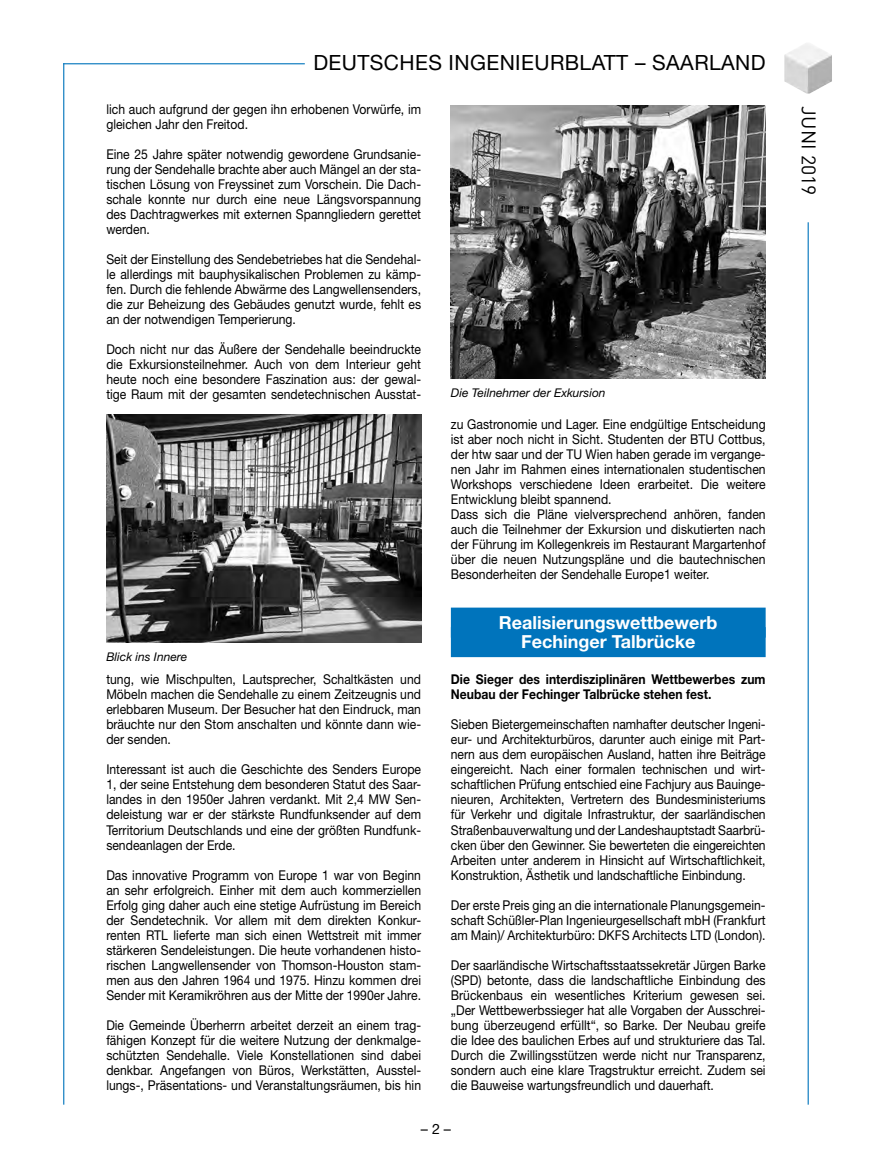
<style>
.page{position:relative;width:872px;height:1170px;background:#fff}
.page>*{position:absolute;margin:0;border:0;box-sizing:border-box;transform-origin:0 0}
.t1{font:21px "Helvetica Neue LT Std";letter-spacing:.02em;color:#000}
.t2{font:19.5px "DINOT";letter-spacing:.005em;color:#000}
.t3{font:700 18px/19.5px "Helvetica Neue LT Std";color:#fff;text-align:center}
.t4{font:14.25px "Helvetica Neue LT Std";color:#000}
.t5{font:13.5px/15px "Helvetica Neue LT Std";color:#000;text-align:justify;scale:.9 1}
.t6{font:700 13.5px/15px "Helvetica Neue LT Std";color:#000;scale:.9 1}
.t7{font:italic 12px "Helvetica Neue LT Std";color:#000}
</style>
<div class="page">
<hr style="left:807px;top:222px;width:1px;height:882px;background:#0074bc">
<hr style="left:63px;top:63px;width:1px;height:1041px;background:#0074bc">
<hr style="left:63px;top:63px;width:242px;height:1px;background:#0074bc">
<img style="left:784px;top:43px;width:48px;height:51px">
<div style="left:451px;top:607px;width:314px;height:30px;background:#0074bc"></div>
<div style="left:451px;top:627px;width:314px;height:30px;background:#0074bc"></div>
<img style="left:106px;top:414px;width:315px;height:228px">
<img style="left:451px;top:105px;width:314px;height:273px">
<h1 class="t1" style="left:313px;top:50px;width:454px">DEUTSCHES INGENIEURBLATT – SAARLAND</h1>
<p class="t5" style="left:106px;top:102px;width:351px">lich auch aufgrund der gegen ihn erhobenen Vorwürfe, im gleichen Jahr den Freitod.</p>
<p class="t5" style="left:106px;top:147px;width:351px">Eine 25 Jahre später notwendig gewordene Grundsanie&shy;rung der Sendehalle brachte aber auch Mängel an der sta&shy;tischen Lösung von Freyssinet zum Vorschein. Die Dach&shy;schale konnte nur durch eine neue Längsvorspannung des Dachtragwerkes mit externen Spanngliedern gerettet werden.</p>
<p class="t5" style="left:106px;top:252px;width:351px">Seit der Einstellung des Sendebetriebes hat die Sendehal&shy;le allerdings mit bauphysikalischen Problemen zu kämp&shy;fen. Durch die fehlende Abwärme des Langwellensenders, die zur Beheizung des Gebäudes genutzt wurde, fehlt es an der notwendigen Temperierung.</p>
<p class="t5" style="left:106px;top:342px;width:351px">Doch nicht nur das Äußere der Sendehalle beeindruckte die Exkursionsteilnehmer. Auch von dem Interieur geht heute noch eine besondere Faszination aus: der gewal&shy;tige Raum mit der gesamten sendetechnischen Ausstat-</p>
<p class="t7" style="left:106px;top:649px;width:82px">Blick ins Innere</p>
<p class="t5" style="left:106px;top:672px;width:351px">tung, wie Mischpulten, Lautsprecher, Schaltkästen und Möbeln machen die Sendehalle zu einem Zeitzeugnis und erlebbaren Museum. Der Besucher hat den Eindruck, man bräuchte nur den Stom anschalten und könnte dann wie&shy;der senden.</p>
<p class="t5" style="left:106px;top:762px;width:351px">Interessant ist auch die Geschichte des Senders Europe 1, der seine Entstehung dem besonderen Statut des Saar&shy;landes in den 1950er Jahren verdankt. Mit 2,4 MW Sen&shy;deleistung war er der stärkste Rundfunksender auf dem Territorium Deutschlands und eine der größten Rundfunk&shy;sendeanlagen der Erde.</p>
<p class="t5" style="left:106px;top:867px;width:351px">Das innovative Programm von Europe 1 war von Beginn an sehr erfolgreich. Einher mit dem auch kommerziellen Erfolg ging daher auch eine stetige Aufrüstung im Bereich der Sendetechnik. Vor allem mit dem direkten Konkur&shy;renten RTL lieferte man sich einen Wettstreit mit immer stärkeren Sendeleistungen. Die heute vorhandenen histo&shy;rischen Langwellensender von Thomson-Houston stam&shy;men aus den Jahren 1964 und 1975. Hinzu kommen drei Sender mit Keramikröhren aus der Mitte der 1990er Jahre.</p>
<p class="t5" style="left:106px;top:1017px;width:351px">Die Gemeinde Überherrn arbeitet derzeit an einem trag&shy;fähigen Konzept für die weitere Nutzung der denkmalge&shy;schützten Sendehalle. Viele Konstellationen sind dabei denkbar. Angefangen von Büros, Werkstätten, Ausstel&shy;lungs-, Präsentations- und Veranstaltungsräumen, bis hin</p>
<p class="t7" style="left:451px;top:385px;width:156px">Die Teilnehmer der Exkursion</p>
<p class="t5" style="left:451px;top:417px;width:351px;text-align:left">zu Gastronomie und Lager. Eine endgültige Entscheidung ist aber noch nicht in Sicht. Studenten der BTU Cottbus, der htw saar und der TU Wien haben gerade im vergange&shy;nen Jahr im Rahmen eines internationalen studentischen Workshops verschiedene Ideen erarbeitet. Die weitere Entwicklung bleibt spannend.<br>Dass sich die Pläne vielversprechend anhören, fanden auch die Teilnehmer der Exkursion und diskutierten nach der Führung im Kollegenkreis im Restaurant Margartenhof über die neuen Nutzungspläne und die bautechnischen Besonderheiten der Sendehalle Europe1 weiter.</p>
<h3 class="t3" style="left:499px;top:612px;width:220px">Realisierungswettbewerb<br>Fechinger Talbrücke</h3>
<p class="t6" style="left:451px;top:671px;width:351px">Die Sieger des interdisziplinären Wettbewerbes zum<br>Neubau der Fechinger Talbrücke stehen fest.</p>
<p class="t5" style="left:451px;top:717px;width:351px">Sieben Bietergemeinschaften namhafter deutscher Ingeni&shy;eur- und Architekturbüros, darunter auch einige mit Part&shy;nern aus dem europäischen Ausland, hatten ihre Beiträge eingereicht. Nach einer formalen technischen und wirt&shy;schaftlichen Prüfung entschied eine Fachjury aus Bauinge&shy;nieuren, Architekten, Vertretern des Bundesministeriums für Verkehr und digitale Infrastruktur, der saarländischen Straßenbauverwaltung und der Landeshauptstadt Saarbrü&shy;cken über den Gewinner. Sie bewerteten die eingereichten Arbeiten unter anderem in Hinsicht auf Wirtschaftlichkeit, Konstruktion, Ästhetik und landschaftliche Einbindung.</p>
<p class="t5" style="left:451px;top:897px;width:351px">Der erste Preis ging an die internationale Planungsgemein&shy;schaft Schüßler-Plan Ingenieurgesellschaft mbH (Frankfurt am Main)/ Architekturbüro: DKFS Architects LTD (London).</p>
<p class="t5" style="left:451px;top:957px;width:351px">Der saarländische Wirtschaftsstaatssekretär Jürgen Barke (SPD) betonte, dass die landschaftliche Einbindung des Brückenbaus ein wesentliches Kriterium gewesen sei. „Der Wettbewerbssieger hat alle Vorgaben der Ausschrei&shy;bung überzeugend erfüllt“, so Barke. Der Neubau greife die Idee des baulichen Erbes auf und strukturiere das Tal.<br>Durch die Zwillingsstützen werde nicht nur Transparenz, sondern auch eine klare Tragstruktur erreicht. Zudem sei die Bauweise wartungsfreundlich und dauerhaft.</p>
<p class="t4" style="left:421px;top:1120px;width:32px">– 2 –</p>
<h2 class="t2" style="left:821px;top:106px;width:90px;rotate:90deg">JUNI 2019</h2>
</div>
